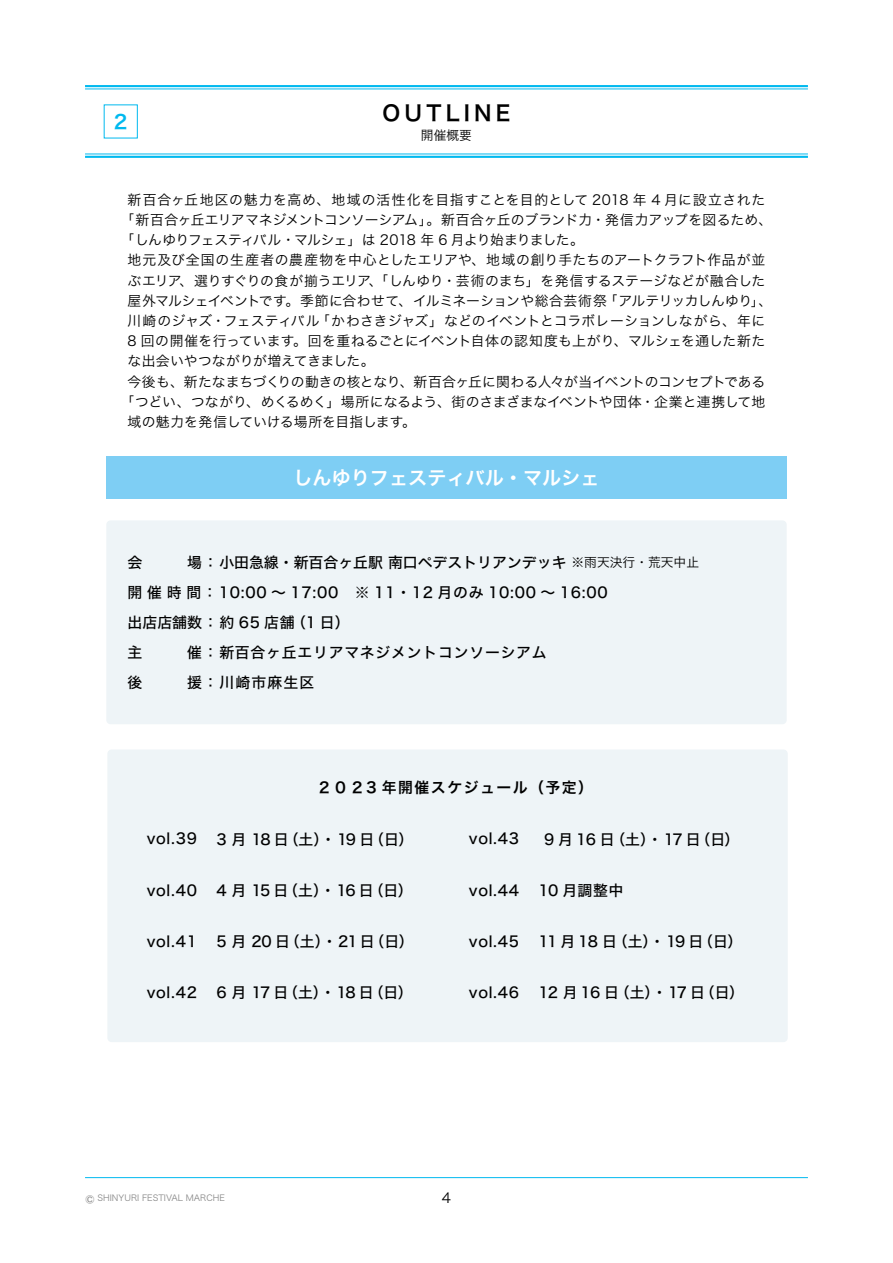
<style>
.page{position:relative;width:893px;height:1263px;background:#fff}
.page>*{position:absolute;margin:0;border:0;box-sizing:border-box;transform-origin:0 0}
.t1{font:21.3px "Hira Kaku Std W6";letter-spacing:.2em;color:#000}
.t2{font:19.2px "Hira Kaku Std W6";color:#fff}
.t3{font:19.2px "Hira Kaku Std W6";color:#00b9ef}
.t4{font:16.95px "Hira Kaku Std W3";color:#898989}
.t5{font:14.85px/29.7px "Hira Kaku Std W5";letter-spacing:.05em;color:#000}
.t6{font:14.85px "Hira Kaku Std W5";color:#000}
.t7{font:14.85px "Hira Kaku Std W6";letter-spacing:.1em;color:#000}
.t8{font:13.8px/20.2px "Hira Kaku Std W3";color:#000}
.t9{font:13.8px "Hira Kaku Std W3";letter-spacing:-.02em;color:#000}
.t10{font:13.8px "Hira Kaku Std W3";letter-spacing:.05em;color:#000}
.t11{font:13.8px "Hira Kaku Std W3";letter-spacing:.035em;color:#000}
.t12{font:13.8px "Hira Kaku Std W3";letter-spacing:-.045em;color:#000}
.t13{font:13.8px "Hira Kaku Std W3";letter-spacing:-.03em;color:#000}
.t14{font:13.8px "Hira Kaku Std W3";letter-spacing:-.04em;color:#000}
.t15{font:12.75px "Hira Kaku Std W3";color:#000}
.t16{font:8.55px "Hira Kaku Std W3";color:#898989}
</style>
<div class="page">
<hr style="left:85px;top:1177px;width:723px;height:1px;background:#00b9ef">
<hr style="left:85px;top:85px;width:723px;height:2px;background:#00b9ef">
<hr style="left:85px;top:89px;width:723px;height:1px;background:#00b9ef">
<hr style="left:85px;top:154px;width:723px;height:1px;background:#00b9ef">
<hr style="left:85px;top:156px;width:723px;height:2px;background:#00b9ef">
<div style="left:106px;top:520px;width:681px;height:204px;background:#eef4f7;border-radius:4px"></div>
<div style="left:107px;top:749px;width:681px;height:293px;background:#eef4f7;border-radius:4px"></div>
<div style="left:106px;top:456px;width:681px;height:43px;background:#7ecef4"></div>
<h2 class="t3" style="left:114px;top:107px;width:15px">2</h2>
<h1 class="t1" style="left:382px;top:96px;width:129px">OUTLINE</h1>
<p class="t15" style="left:421px;top:125px;width:53px">開催概要</p>
<p class="t10" style="left:128px;top:189px;width:639px">新百合ヶ丘地区の魅力を高め、地域の活性化を目指すことを目的として 2018 年 4 月に設立された</p>
<p class="t9" style="left:121px;top:209px;width:653px">「新百合ヶ丘エリアマネジメントコンソーシアム」。新百合ヶ丘のブランド力・発信力アップを図るため、</p>
<p class="t12" style="left:121px;top:230px;width:465px">「しんゆりフェスティバル・マルシェ」は 2018 年 6 月より始まりました。</p>
<p class="t11" style="left:128px;top:250px;width:639px">地元及び全国の生産者の農産物を中心としたエリアや、地域の創り手たちのアートクラフト作品が並</p>
<p class="t8" style="left:369px;top:270px;width:398px">、「しんゆり・芸術のまち」を発信するステージなどが融合した</p>
<p class="t13" style="left:180px;top:270px;width:193px">、選りすぐりの食が揃うエリア</p>
<p class="t8" style="left:128px;top:270px;width:56px">ぶエリア</p>
<p class="t8" style="left:316px;top:290px;width:451px;text-indent:-189px">屋外マルシェイベントです。季節に合わせて、イルミネーションや総合芸術祭<br>「かわさきジャズ」などのイベントとコラボレーションしながら、年に</p>
<p class="t14" style="left:604px;top:290px;width:170px">「アルテリッカしんゆり、「</p>
<p class="t8" style="left:128px;top:311px;width:194px">川崎のジャズ・フェスティバル</p>
<p class="t8" style="left:128px;top:331px;width:639px">8 回の開催を行っています。回を重ねるごとにイベント自体の認知度も上がり、マルシェを通した新た</p>
<p class="t8" style="left:128px;top:351px;width:249px">な出会いやつながりが増えてきました。</p>
<p class="t8" style="left:128px;top:371px;width:639px">今後も、新たなまちづくりの動きの核となり、新百合ヶ丘に関わる人々が当イベントのコンセプトである</p>
<p class="t8" style="left:121px;top:391px;width:646px">「つどい、つながり、めくるめく」場所になるよう、街のさまざまなイベントや団体・企業と連携して地</p>
<p class="t8" style="left:128px;top:412px;width:290px">域の魅力を発信していける場所を目指します。</p>
<h2 class="t2" style="left:293px;top:463px;width:308px">しんゆりフェスティバル・マルシェ</h2>
<p class="t6" style="left:128px;top:551px;width:441px">会　　　場：小田急線・新百合ヶ丘駅南口ペデストリアンデッキ</p>
<p class="t5" style="left:128px;top:578px;width:482px">開催時間：10:00 〜 17:00　※ 11・12 月のみ 10:00 〜 16:00</p>
<p class="t5" style="left:291px;top:608px;width:60px">（1 日(</p>
<p class="t15" style="left:572px;top:553px;width:129px">※雨天決行・荒天中止</p>
<p class="t5" style="left:128px;top:608px;width:421px">出店店舗数：約 65 店舗<br>主　　　催：新百合ヶ丘エリアマネジメントコンソーシアム後　　　援：川崎市麻生区</p>
<p class="t5" style="left:147px;top:824px;width:52px">vol.39</p>
<p class="t5" style="left:147px;top:875px;width:52px">vol.40</p>
<p class="t5" style="left:147px;top:926px;width:52px">vol.41</p>
<p class="t5" style="left:147px;top:977px;width:52px">vol.42</p>
<p class="t7" style="left:317px;top:776px;width:278px">２０２3 年開催スケジュール（予定(</p>
<p class="t5" style="left:284px;top:824px;width:92px">（土）・19 日</p>
<p class="t5" style="left:369px;top:824px;width:46px">（日(</p>
<p class="t5" style="left:216px;top:824px;width:74px">3月18日</p>
<p class="t5" style="left:283px;top:875px;width:92px">（土）・16 日</p>
<p class="t5" style="left:369px;top:875px;width:46px">（日(</p>
<p class="t5" style="left:216px;top:875px;width:74px">4月15日</p>
<p class="t5" style="left:285px;top:926px;width:91px">（土）・21日</p>
<p class="t5" style="left:370px;top:926px;width:46px">（日(</p>
<p class="t5" style="left:216px;top:926px;width:75px">5月20日</p>
<p class="t5" style="left:283px;top:977px;width:92px">（土）・18 日</p>
<p class="t5" style="left:369px;top:977px;width:46px">（日(</p>
<p class="t5" style="left:216px;top:977px;width:73px">6月17日</p>
<p class="t5" style="left:469px;top:824px;width:52px">vol.43</p>
<p class="t5" style="left:469px;top:875px;width:52px">vol.44</p>
<p class="t5" style="left:469px;top:926px;width:52px">vol.45</p>
<p class="t5" style="left:469px;top:977px;width:52px">vol.46</p>
<p class="t5" style="left:610px;top:824px;width:92px">（土）・17 日</p>
<p class="t5" style="left:695px;top:824px;width:46px">（日(</p>
<p class="t5" style="left:544px;top:824px;width:72px">9月 16 日</p>
<p class="t5" style="left:538px;top:875px;width:87px">10 月調整中</p>
<p class="t5" style="left:538px;top:926px;width:80px">11 月 18 日</p>
<p class="t5" style="left:613px;top:926px;width:92px">（土）・19 日</p>
<p class="t5" style="left:698px;top:926px;width:46px">（日(</p>
<p class="t5" style="left:538px;top:977px;width:82px">12 月 16 日</p>
<p class="t5" style="left:615px;top:977px;width:92px">（土）・17 日</p>
<p class="t5" style="left:700px;top:977px;width:46px">（日(</p>
<p class="t16" style="left:98px;top:1192px;width:129px">SHINYURI FESTIVAL MARCHE</p>
<p class="t4" style="left:85px;top:1186px;width:11px">©</p>
<p class="t8" style="left:442px;top:1187px;width:11px">4</p>
</div>
